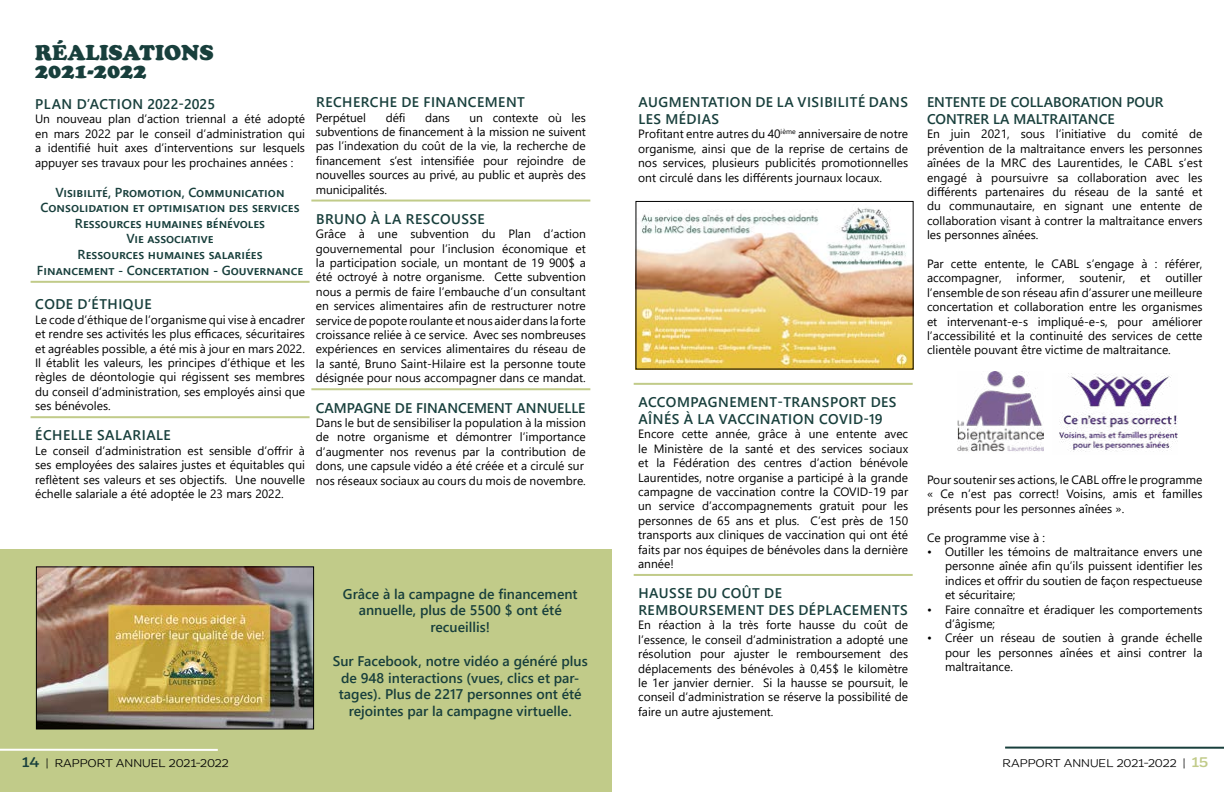
<style>
.page{position:relative;width:1224px;height:792px;background:#fff}
.page>*{position:absolute;margin:0;border:0;box-sizing:border-box;transform-origin:0 0}
.t1{font:900 22px/18px "Cooper";color:#183f3c}
.t2{font:600 14px/16.8px "Segoe UI";color:#183f3c;text-align:center}
.t3{font:600 14px/16.8px "Segoe UI";letter-spacing:.035em;color:#183f3c}
.t4{font:600 14px "Segoe UI";letter-spacing:.03em;color:#183f3c}
.t5{font:600 13px/15.6px "Segoe UI";color:#183f3c;text-align:center}
.t6{font:12px/14.4px "Segoe UI";color:#000;text-align:justify}
.t7{font:12px "Marigny";color:#000}
.s1{font-weight:500;font-size:15px;color:#183f3c}
.s2{font-weight:500;font-size:15px;color:#c1cb89}
</style>
<div class="page">
<hr style="left:1005px;top:747px;width:219px;height:2px;background:#183f3c">
<div style="left:0;top:549px;width:612px;height:243px;background:#c1cb89"></div>
<hr style="left:0;top:749px;width:218px;height:2px;background:#fff">
<hr style="left:31px;top:281px;width:279px;height:2px;background:#c1cb89">
<hr style="left:31px;top:416px;width:279px;height:2px;background:#c1cb89">
<hr style="left:634px;top:383px;width:279px;height:2px;background:#c1cb89">
<hr style="left:634px;top:574px;width:279px;height:2px;background:#c1cb89">
<hr style="left:311px;top:200px;width:279px;height:2px;background:#c1cb89">
<hr style="left:311px;top:388px;width:279px;height:2px;background:#c1cb89">
<img style="left:637px;top:207px;width:275px;height:161px">
<div style="left:635px;top:201px;width:279px;height:169px;border:1px solid #000"></div>
<img style="left:38px;top:568px;width:274px;height:160px">
<div style="left:36px;top:566px;width:278px;height:164px;border:1px solid #000"></div>
<img style="left:957px;top:372px;width:86px;height:80px">
<img style="left:1059px;top:373px;width:118px;height:79px">
<h1 class="t1" style="left:35px;top:43px;width:180px">RÉALISATIONS<br>2021-2022</h1>
<p class="t4" style="left:35px;top:91px;width:181px">PLAN D’ACTION 2022-2025</p>
<p class="t6" style="left:35px;top:111px;width:272px">Un nouveau plan d’action triennal a été adopté en mars 2022 par le conseil d’administration qui a identifié huit axes d’interventions sur lesquels appuyer ses travaux pour les prochaines années :</p>
<p class="t5" style="left:37px;top:183px;width:268px">Visibilité, Promotion, Communication Consolidation et optimisation des services Ressources humaines bénévoles<br>Vie associative<br>Ressources humaines salariées<br>Financement - Concertation - Gouvernance</p>
<p class="t3" style="left:35px;top:295px;width:118px">CODE D’ÉTHIQUE</p>
<p class="t6" style="left:35px;top:311px;width:272px">Le code d’éthique de l’organisme qui vise à encadrer et rendre ses activités les plus efficaces, sécuritaires et agréables possible, a été mis à jour en mars 2022.<br>Il établit les valeurs, les principes d’éthique et les règles de déontologie qui régissent ses membres du conseil d’administration, ses employés ainsi que ses bénévoles.</p>
<p class="t3" style="left:35px;top:426px;width:137px">ÉCHELLE SALARIALE</p>
<p class="t6" style="left:35px;top:442px;width:272px">Le conseil d’administration est sensible d’offrir à ses employées des salaires justes et équitables qui reflètent ses valeurs et ses objectifs. Une nouvelle échelle salariale a été adoptée le 23 mars 2022.</p>
<p class="t3" style="left:316px;top:93px;width:210px">RECHERCHE DE FINANCEMENT</p>
<p class="t6" style="left:316px;top:109px;width:52px">Perpétuel</p>
<p class="t6" style="left:386px;top:109px;width:21px">défi</p>
<p class="t6" style="left:425px;top:109px;width:26px">dans</p>
<p class="t6" style="left:316px;top:109px;width:272px;text-indent:154px">un contexte où les subventions de financement à la mission ne suivent pas l’indexation du coût de la vie, la recherche de financement s’est intensifiée pour rejoindre de nouvelles sources au privé, au public et auprès des municipalités.</p>
<p class="t3" style="left:316px;top:209px;width:170px">BRUNO À LA RESCOUSSE</p>
<p class="t6" style="left:316px;top:226px;width:272px">Grâce à une subvention du Plan d’action gouvernemental pour l’inclusion économique et la participation sociale, un montant de 19 900$ a été octroyé à notre organisme. Cette subvention nous a permis de faire l’embauche d’un consultant en services alimentaires afin de restructurer notre service de popote roulante et nous aider dans la forte croissance reliée à ce service. Avec ses nombreuses expériences en services alimentaires du réseau de la santé, Bruno Saint-Hilaire est la personne toute désignée pour nous accompagner dans ce mandat.</p>
<p class="t2" style="left:316px;top:398px;width:271px">CAMPAGNE DE FINANCEMENT ANNUELLE</p>
<p class="t6" style="left:316px;top:414px;width:272px;text-align:left">Dans le but de sensibiliser la population à la mission de notre organisme et démontrer l’importance d’augmenter nos revenus par la contribution de dons, une capsule vidéo a été créée et a circulé sur nos réseaux sociaux au cours du mois de novembre.</p>
<p class="t2" style="left:343px;top:584px;width:236px">Grâce à la campagne de financement annuelle, plus de 5500 $ ont été recueillis!</p>
<p class="t2" style="left:333px;top:651px;width:257px">Sur Facebook, notre vidéo a généré plus de 948 interactions (vues, clics et par&shy;tages). Plus de 2217 personnes ont été rejointes par la campagne virtuelle.</p>
<p class="t3" style="left:638px;top:93px;width:271px">AUGMENTATION DE LA VISIBILITÉ DANS<br>LES MÉDIAS</p>
<p class="t6" style="left:638px;top:126px;width:272px">Profitant entre autres du 40<sup>ième</sup> anniversaire de notre organisme, ainsi que de la reprise de certains de nos services, plusieurs publicités promotionnelles ont circulé dans les différents journaux locaux.</p>
<p class="t3" style="left:638px;top:393px;width:260px">ACCOMPAGNEMENT-TRANSPORT DES<br>AÎNÉS À LA VACCINATION COVID-19</p>
<p class="t6" style="left:638px;top:426px;width:272px">Encore cette année, grâce à une entente avec le Ministère de la santé et des services sociaux et la Fédération des centres d’action bénévole Laurentides, notre organise a participé à la grande campagne de vaccination contre la COVID-19 par un service d’accompagnements gratuit pour les personnes de 65 ans et plus. C’est près de 150 transports aux cliniques de vaccination qui ont été faits par nos équipes de bénévoles dans la dernière année!</p>
<p class="t3" style="left:638px;top:584px;width:271px">HAUSSE DU COÛT DE<br>REMBOURSEMENT DES DÉPLACEMENTS</p>
<p class="t6" style="left:638px;top:617px;width:272px">En réaction à la très forte hausse du coût de l’essence, le conseil d’administration a adopté une résolution pour ajuster le remboursement des déplacements des bénévoles à 0,45$ le kilomètre le 1er janvier dernier. Si la hausse se poursuit, le conseil d’administration se réserve la possibilité de faire un autre ajustement.</p>
<p class="t2" style="left:927px;top:93px;width:238px;text-align:left">ENTENTE DE COLLABORATION POUR<br>CONTRER LA MALTRAITANCE</p>
<p class="t6" style="left:927px;top:126px;width:277px">En juin 2021, sous l’initiative du comité de prévention de la maltraitance envers les personnes aînées de la MRC des Laurentides, le CABL s’est engagé à poursuivre sa collaboration avec les différents partenaires du réseau de la santé et du communautaire, en signant une entente de collaboration visant à contrer la maltraitance envers les personnes aînées.</p>
<p class="t6" style="left:927px;top:255px;width:277px">Par cette entente, le CABL s’engage à : référer, accompagner, informer, soutenir, et outiller l’ensemble de son réseau afin d’assurer une meilleure concertation et collaboration entre les organismes et intervenant-e-s impliqué-e-s, pour améliorer l’accessibilité et la continuité des services de cette clientèle pouvant être victime de maltraitance.</p>
<p class="t6" style="left:927px;top:471px;width:277px">Pour soutenir ses actions, le CABL offre le programme « Ce n’est pas correct! Voisins, amis et familles présents pour les personnes aînées ».</p>
<p class="t6" style="left:927px;top:529px;width:120px">Ce programme vise à :</p>
<p class="t6" style="left:945px;top:543px;width:259px;text-indent:-18px">• Outiller les témoins de maltraitance envers une personne aînée afin qu’ils puissent identifier les indices et offrir du soutien de façon respectueuse et sécuritaire;</p>
<p class="t6" style="left:945px;top:601px;width:259px;text-indent:-18px">• Faire connaître et éradiquer les comportements d’âgisme;</p>
<p class="t6" style="left:945px;top:630px;width:259px;text-indent:-18px">• Créer un réseau de soutien à grande échelle pour les personnes aînées et ainsi contrer la maltraitance.</p>
<p class="t7" style="left:22px;top:756px;width:208px"><span class="s1">14</span> | RAPPORT ANNUEL 2021-2022</p>
<p class="t7" style="left:1003px;top:756px;width:207px">RAPPORT ANNUEL 2021-2022 | <span class="s2">15</span></p>
</div>
